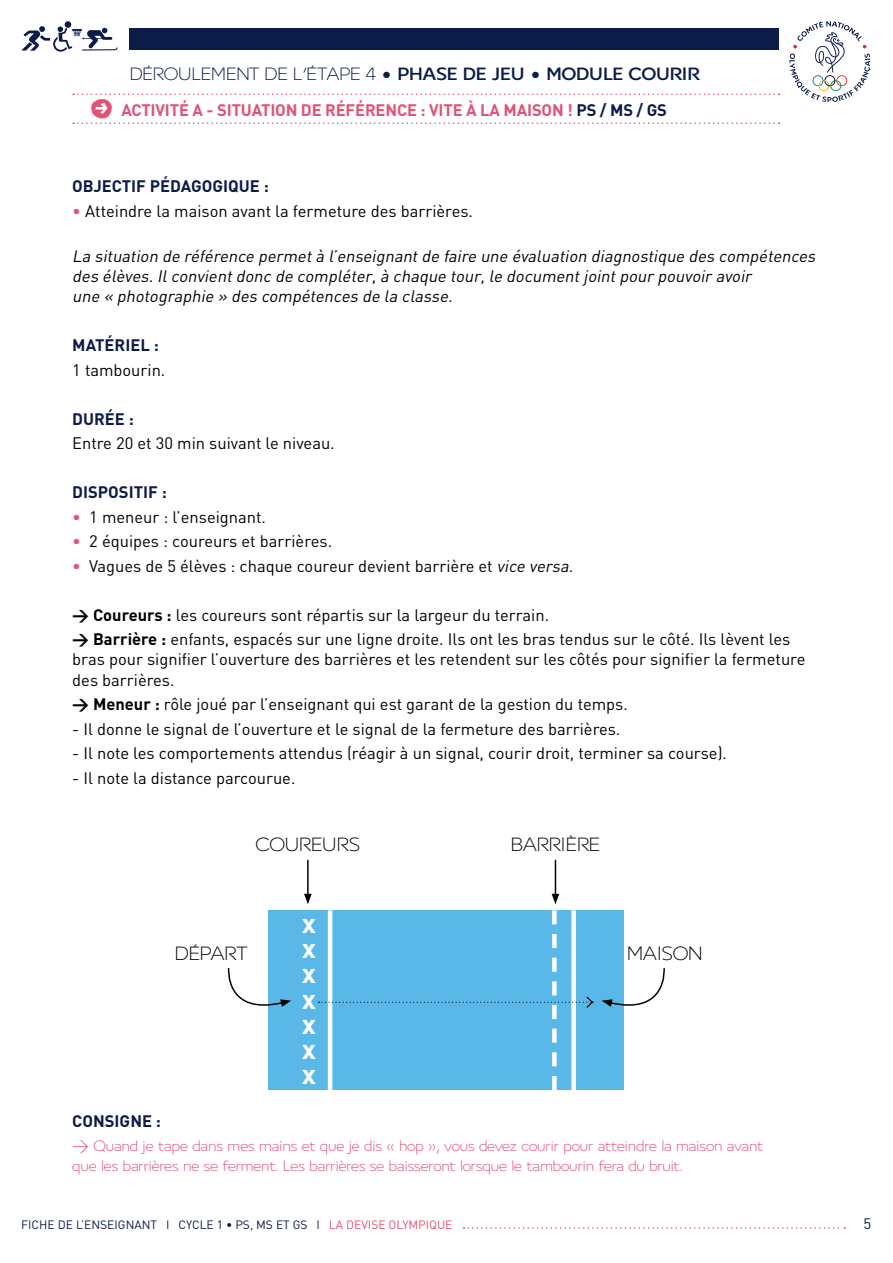
<style>
.page{position:relative;width:893px;height:1263px;background:#fff}
.page>*{position:absolute;margin:0;border:0;box-sizing:border-box;transform-origin:0 0}
.t1{font:700 27px/25.2px "DIN";color:#fff;text-align:justify}
.t2{font:300 21px "Franceolympique";letter-spacing:-.01em;color:#000}
.t3{font:500 19.5px "Franceolympique";letter-spacing:-.01em;color:#0c1b47}
.t4{font:16.5px/24.5px "DIN";color:#000}
.t5{font:italic 16.5px/20.2px "DIN";color:#000}
.t6{font:300 16.5px/19.8px "Franceolympique";color:#e25176}
.t7{font:700 16.5px "DIN";color:#0c1b47}
.t8{font:700 16.5px "DIN";letter-spacing:-.01em;color:#e25176}
.t9{font:15px "DIN";color:#0c1b47}
.t10{font:12px "DIN";color:#0c1b47}
.s1{font-weight:300}
.s2{font-family:"Ale Signs Black LL";font-weight:400;font-size:36px}
.s3{color:#0c1b47}
.s4{color:#e25176}
.s5{font-style:italic}
.s6{font-weight:700}
.s7{font-family:"DIN"}
</style>
<div class="page">
<svg style="left:463px;top:1227px;width:382px;height:2px"></svg>
<div style="left:65px;top:21px;width:6px;height:7px;background:#0c1b47;border-radius:50%"></div>
<svg style="left:21px;top:26px;width:97px;height:26px"></svg>
<div style="left:130px;top:29px;width:649px;height:21px;background:#0c1b47"></div>
<svg style="left:789px;top:21px;width:81px;height:81px"></svg>
<svg style="left:73px;top:94px;width:706px;height:1px"></svg>
<svg style="left:73px;top:123px;width:706px;height:1px"></svg>
<div style="left:269px;top:910px;width:355px;height:180px;background:#59b8e8"></div>
<svg style="left:227px;top:967px;width:64px;height:49px"></svg>
<svg style="left:601px;top:967px;width:64px;height:40px"></svg>
<hr style="left:307px;top:860px;width:2px;height:36px;background:#000">
<svg style="left:304px;top:894px;width:8px;height:10px"></svg>
<hr style="left:555px;top:860px;width:1px;height:36px;background:#000">
<svg style="left:552px;top:894px;width:7px;height:10px"></svg>
<svg style="left:318px;top:910px;width:276px;height:180px"></svg>
<p class="t3" style="left:130px;top:62px;width:572px"><span class="s1">DÉROULEMENT DE L’ÉTAPE 4 •</span> PHASE DE JEU • MODULE COURIR</p>
<p class="t8" style="left:90px;top:99px;width:579px"><span class="s2">i</span> ACTIVITÉ A - SITUATION DE RÉFÉRENCE : VITE À LA MAISON ! <span class="s3">PS / MS / GS</span></p>
<p class="t7" style="left:72px;top:176px;width:198px">OBJECTIF PÉDAGOGIQUE :</p>
<p class="t4" style="left:72px;top:198px;width:402px"><span class="s4">•</span> Atteindre la maison avant la fermeture des barrières.</p>
<p class="t5" style="left:72px;top:245px;width:748px">La situation de référence permetà l’enseignantde faire une évaluation diagnostique des compétences des élèves.Ilconvientdonc de compléter,à chaque tour,le documentjointpour pouvoir avoir<br>une « photographie » des compétences de la classe.</p>
<p class="t7" style="left:72px;top:334px;width:88px">MATÉRIEL :</p>
<p class="t4" style="left:72px;top:357px;width:95px">1 tambourin.</p>
<p class="t7" style="left:72px;top:408px;width:63px">DURÉE :</p>
<p class="t4" style="left:72px;top:431px;width:264px">Entre 20 et 30 min suivant le niveau.</p>
<p class="t7" style="left:72px;top:481px;width:96px">DISPOSITIF :</p>
<p class="t4" style="left:72px;top:504px;width:195px"><span class="s4">•</span> 1 meneur : l’enseignant.</p>
<p class="t4" style="left:72px;top:529px;width:261px"><span class="s4">•</span> 2 équipes : coureurs et barrières.</p>
<p class="t4" style="left:72px;top:553px;width:502px"><span class="s4">•</span> Vagues de 5 élèves : chaque coureur devient barrière et <span class="s5">vice versa</span>.</p>
<p class="t4" style="left:72px;top:602px;width:719px"><span class="s6">&gt; Coureurs :</span> les coureurs sont répartis sur la largeur du terrain.<br><span class="s6">&gt; Barrière :</span> enfants, espacés sur une ligne droite. Ils ont les bras tendus sur le côté. Ils lèvent les</p>
<p class="t4" style="left:72px;top:649px;width:735px;line-height:20.2px">bras pour signifier l’ouverture des barrières et les retendent sur les côtés pour signifier la fermeture des barrières.</p>
<p class="t4" style="left:72px;top:692px;width:557px"><span class="s6">&gt; Meneur :</span> rôle joué par l’enseignant qui est garant de la gestion du temps.</p>
<p class="t4" style="left:72px;top:716px;width:550px">- Il donne le signal de l’ouverture et le signal de la fermeture des barrières.</p>
<p class="t4" style="left:72px;top:741px;width:656px">- Il note les comportements attendus (réagir à un signal, courir droit, terminer sa course).</p>
<p class="t4" style="left:72px;top:765px;width:225px">- Il note la distance parcourue.</p>
<p class="t2" style="left:256px;top:832px;width:106px">COUREURS</p>
<p class="t2" style="left:511px;top:832px;width:91px">BARRIÈRE</p>
<h1 class="t1" style="left:302px;top:909px;width:16px">x x x x x x x</h1>
<p class="t2" style="left:175px;top:941px;width:74px">DÉPART</p>
<p class="t2" style="left:627px;top:941px;width:77px">MAISON</p>
<p class="t7" style="left:72px;top:1110px;width:90px">CONSIGNE :</p>
<p class="t6" style="left:72px;top:1135px;width:692px"><span class="s7">&gt;</span> Quand je tape dans mes mains et que je dis « hop », vous devez courir pour atteindre la maison avant que les barrières ne se ferment. Les barrières se baisseront lorsque le tambourin fera du bruit.</p>
<p class="t10" style="left:21px;top:1217px;width:433px">FICHE DE L’ENSEIGNANT I CYCLE 1 • PS, MS ET GS I <span class="s4">LA DEVISE OLYMPIQUE</span></p>
<p class="t9" style="left:863px;top:1214px;width:9px">5</p>
</div>
